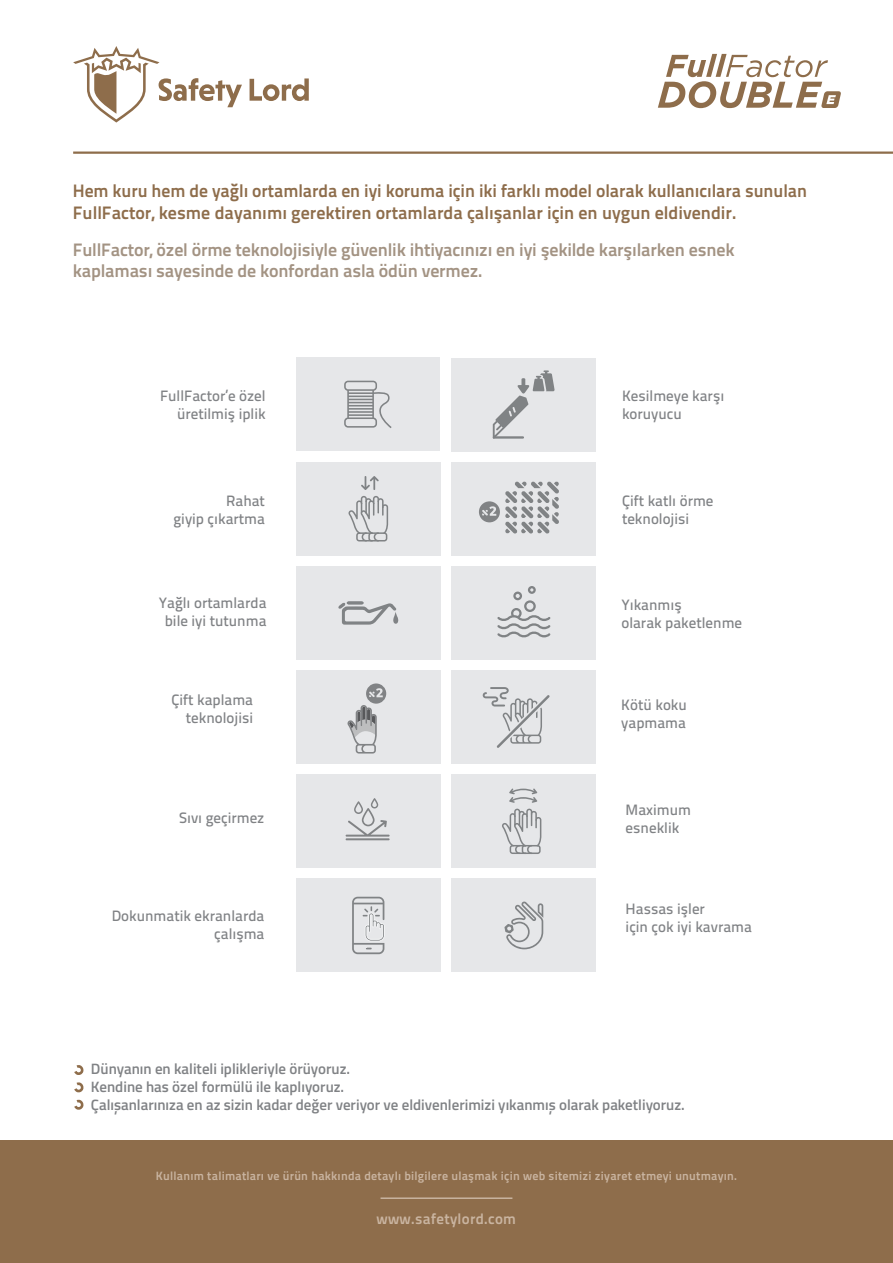
<style>
.page{position:relative;width:893px;height:1263px;background:#fff}
.page>*{position:absolute;margin:0;border:0;box-sizing:border-box;transform-origin:0 0}
.t1{font:18px/21.6px "Titillium Text 25 L 800 wt";color:#8e6d4b}
.t2{font:18px/21.6px "Titillium Text 25 L 800 wt";letter-spacing:-.01em;color:#a39383}
.t3{font:15px/18px "Titillium Text 25 L 600 wt";color:#808285}
.t4{font:600 15px/18px "Titillium Web";color:#808285}
.t5{font:15px "Titillium Text 25 L 800 wt";letter-spacing:.02em;color:#c9b4a0}
.t6{font:12px "Titillium Text 25 L 800 wt";letter-spacing:.02em;color:#c9b4a0}
</style>
<div class="page">
<div style="left:0;top:1140px;width:893px;height:123px;background:#8e6d4b"></div>
<hr style="left:381px;top:1197px;width:131px;height:2px;background:#c9b4a0">
<hr style="left:73px;top:152px;width:820px;height:2px;background:#8e6d4b">
<svg style="left:74px;top:1065px;width:10px;height:10px"></svg>
<svg style="left:74px;top:1082px;width:10px;height:10px"></svg>
<svg style="left:74px;top:1099px;width:10px;height:11px"></svg>
<svg style="left:250px;top:78px;width:59px;height:23px"></svg>
<svg style="left:73px;top:46px;width:169px;height:77px"></svg>
<div style="left:451px;top:462px;width:145px;height:93px;background:#e6e7e9"></div>
<svg style="left:479px;top:481px;width:80px;height:53px"></svg>
<div style="left:452px;top:566px;width:144px;height:94px;background:#e6e7e9"></div>
<div style="left:452px;top:670px;width:144px;height:94px;background:#e6e7e9"></div>
<div style="left:452px;top:774px;width:144px;height:94px;background:#e6e7e9"></div>
<div style="left:452px;top:879px;width:144px;height:93px;background:#e6e7e9"></div>
<svg style="left:509px;top:788px;width:28px;height:15px"></svg>
<svg style="left:502px;top:809px;width:39px;height:45px"></svg>
<svg style="left:497px;top:586px;width:53px;height:52px"></svg>
<svg style="left:483px;top:687px;width:67px;height:61px"></svg>
<div style="left:296px;top:462px;width:145px;height:93px;background:#e6e7e9"></div>
<svg style="left:348px;top:496px;width:40px;height:45px"></svg>
<svg style="left:361px;top:476px;width:18px;height:14px"></svg>
<div style="left:296px;top:879px;width:145px;height:93px;background:#e6e7e9"></div>
<svg style="left:352px;top:897px;width:33px;height:57px"></svg>
<svg style="left:504px;top:901px;width:39px;height:48px"></svg>
<div style="left:296px;top:566px;width:145px;height:94px;background:#e6e7e9"></div>
<div style="left:296px;top:670px;width:145px;height:94px;background:#e6e7e9"></div>
<div style="left:296px;top:774px;width:145px;height:94px;background:#e6e7e9"></div>
<svg style="left:338px;top:601px;width:61px;height:24px"></svg>
<svg style="left:658px;top:54px;width:183px;height:54px"></svg>
<div style="left:451px;top:358px;width:145px;height:93px;background:#e6e7e9"></div>
<svg style="left:493px;top:370px;width:62px;height:69px"></svg>
<div style="left:296px;top:358px;width:144px;height:93px;background:#e6e7e9"></div>
<svg style="left:344px;top:381px;width:48px;height:47px"></svg>
<svg style="left:347px;top:683px;width:39px;height:70px"></svg>
<svg style="left:346px;top:798px;width:44px;height:39px"></svg>
<hr style="left:346px;top:838px;width:44px;height:2px;background:#818385">
<p class="t1" style="left:73px;top:179px;width:736px">Hem kuru hem de yağlı ortamlarda en iyi koruma için iki farklı model olarak kullanıcılara sunulan<br>FullFactor, kesme dayanımı gerektiren ortamlarda çalışanlar için en uygun eldivendir.</p>
<p class="t2" style="left:73px;top:237px;width:663px">FullFactor, özel örme teknolojisiyle güvenlik ihtiyacınızı en iyi şekilde karşılarken esnek kaplaması sayesinde de konfordan asla ödün vermez.</p>
<p class="t3" style="left:160px;top:385px;width:107px;text-align:right">FullFactor’e özel üretilmiş iplik</p>
<p class="t3" style="left:173px;top:491px;width:93px;text-align:right">Rahat<br>giyip çıkartma</p>
<p class="t3" style="left:159px;top:593px;width:109px;text-align:center">Yağlı ortamlarda bile iyi tutunma</p>
<p class="t3" style="left:171px;top:690px;width:83px;text-align:right">Çift kaplama teknolojisi</p>
<p class="t3" style="left:179px;top:808px;width:87px">Sıvı geçirmez</p>
<p class="t3" style="left:112px;top:905px;width:154px;text-align:right">Dokunmatik ekranlarda çalışma</p>
<p class="t3" style="left:622px;top:385px;width:104px">Kesilmeye karşı koruyucu</p>
<p class="t3" style="left:622px;top:491px;width:93px">Çift katlı örme teknolojisi</p>
<p class="t3" style="left:621px;top:595px;width:122px">Yıkanmış<br>olarak paketlenme</p>
<p class="t3" style="left:621px;top:695px;width:67px">Kötü koku yapmama</p>
<p class="t3" style="left:626px;top:800px;width:67px">Maximum esneklik</p>
<p class="t3" style="left:626px;top:899px;width:128px">Hassas işler<br>için çok iyi kavrama</p>
<p class="t4" style="left:91px;top:1059px;width:595px">Dünyanın en kaliteli iplikleriyle örüyoruz.<br>Kendine has özel formülü ile kaplıyoruz.<br>Çalıșanlarınıza en az sizin kadar değer veriyor ve eldivenlerimizi yıkanmıș olarak paketliyoruz.</p>
<p class="t6" style="left:156px;top:1166px;width:583px">Kullanım talimatları ve ürün hakkında detaylı bilgilere ulaşmak için web sitemizi ziyaret etmeyi unutmayın.</p>
<p class="t5" style="left:376px;top:1207px;width:141px">www.safetylord.com</p>
</div>
